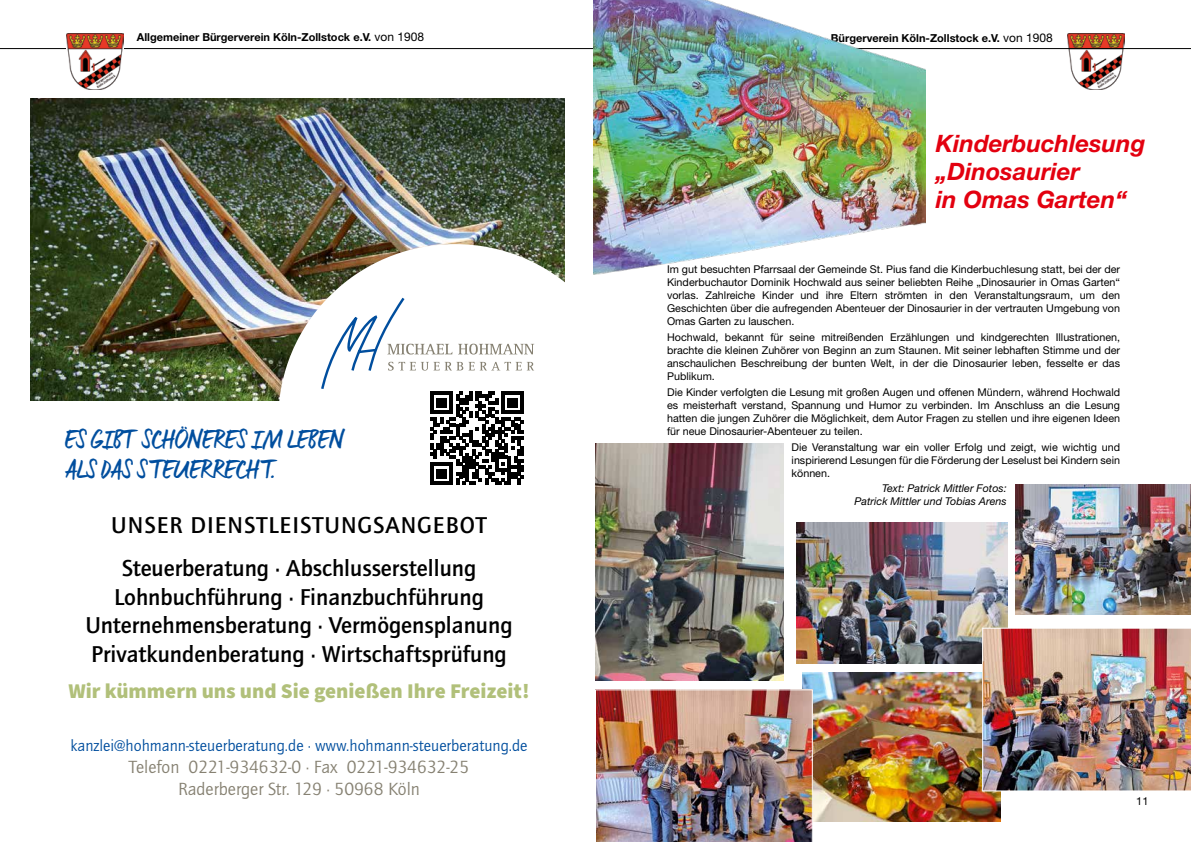
<style>
.page{position:relative;width:1191px;height:842px;background:#fff}
.page>*{position:absolute;margin:0;border:0;box-sizing:border-box;transform-origin:0 0}
.t1{font:25.6px/30.7px "Manus";letter-spacing:.015em;color:#004e9e}
.t2{font:italic 700 24px/27.8px "Helvetica Neue LT Std";color:#e3000f}
.t3{font:500 23.7px/28.5px "Quay Sans ITC Pro";color:#000;text-align:center}
.t4{font:900 21px "Source Sans Pro";color:#b1c07a}
.t5{font:18.3px/21.9px "Quay Sans ITC Pro";color:#868172;text-align:center}
.t6{font:16.4px "Quay Sans ITC Pro";color:#004e9e}
.t7{font:700 11px "Helvetica Neue LT Std";color:#000}
.t8{font:11px "Helvetica Neue LT Std";color:#000}
.t9{font:10.8px/13px "Helvetica Neue LT Std";color:#000;text-align:justify}
.t10{font:italic 10.8px/13px "Helvetica Neue LT Std";color:#000;text-align:right}
.s1{font-weight:400;font-size:12px}
</style>
<div class="page">
<hr style="left:0;top:48px;width:595px;height:1px;background:#000">
<img style="left:66px;top:33px;width:57px;height:56px">
<img style="left:1067px;top:33px;width:58px;height:56px">
<hr style="left:595px;top:48px;width:596px;height:1px;background:#000">
<img style="left:1015px;top:485px;width:176px;height:130px">
<img style="left:796px;top:522px;width:211px;height:141px">
<img style="left:595px;top:443px;width:188px;height:237px">
<img style="left:594px;top:0;width:331px;height:275px">
<img style="left:802px;top:673px;width:198px;height:148px">
<img style="left:982px;top:628px;width:209px;height:163px">
<img style="left:595px;top:689px;width:218px;height:153px">
<img style="left:30px;top:98px;width:534px;height:303px">
<img style="left:278px;top:244px;width:286px;height:157px">
<div style="left:417px;top:379px;width:120px;height:119px;background:#fff"></div>
<svg style="left:320px;top:295px;width:214px;height:190px"></svg>
<p class="t7" style="left:137px;top:30px;width:289px">Allgemeiner Bürgerverein Köln-Zollstock e.V. <span class="s1">von 1908</span></p>
<h1 class="t1" style="left:65px;top:424px;width:279px">ES GIBT SCHÖNERES IM LEBEN<br>ALS DAS ST EUERRECHT.</h1>
<h3 class="t3" style="left:111px;top:503px;width:377px;line-height:43.1px">UNSER DIENSTLEISTUNGSANGEBOT<br>Steuerberatung · Abschlusserstellung</h3>
<h3 class="t3" style="left:85px;top:582px;width:429px">Lohnbuchführung · Finanzbuchführung<br>Unternehmensberatung · Vermögensplanung<br>Privatkundenberatung · Wirtschaftsprüfung</h3>
<h3 class="t4" style="left:68px;top:677px;width:463px">Wir kümmern uns und Sie genießen Ihre Freizeit!</h3>
<h3 class="t6" style="left:70px;top:736px;width:458px">kanzlei@hohmann-steuerberatung.de · www.hohmann-steuerberatung.de</h3>
<h3 class="t5" style="left:129px;top:756px;width:342px">Telefon 0221-934632-0 · Fax 0221-934632-25<br>Raderberger Str. 129 · 50968 Köln</h3>
<p class="t7" style="left:831px;top:31px;width:223px">Bürgerverein Köln-Zollstock e.V. <span class="s1">von 1908</span></p>
<h2 class="t2" style="left:935px;top:129px;width:211px">Kinderbuchlesung „Dinosaurier<br>in Omas Garten“</h2>
<p class="t9" style="left:667px;top:262px;width:454px">Im gut besuchten Pfarrsaal der Gemeinde St. Pius fand die Kinderbuchlesung statt, bei der der Kinderbuchautor Dominik Hochwald aus seiner beliebten Reihe „Dinosaurier in Omas Garten“ vorlas. Zahlreiche Kinder und ihre Eltern strömten in den Veranstaltungsraum, um den Geschichten über die aufregenden Abenteuer der Dinosaurier in der vertrauten Umgebung von Omas Garten zu lauschen.</p>
<p class="t9" style="left:667px;top:330px;width:454px">Hochwald, bekannt für seine mitreißenden Erzählungen und kindgerechten Illustrationen, brachte die kleinen Zuhörer von Beginn an zum Staunen. Mit seiner lebhaften Stimme und der anschaulichen Beschreibung der bunten Welt, in der die Dinosaurier leben, fesselte er das Publikum.</p>
<p class="t9" style="left:667px;top:385px;width:454px">Die Kinder verfolgten die Lesung mit großen Augen und offenen Mündern, während Hochwald es meisterhaft verstand, Spannung und Humor zu verbinden. Im Anschluss an die Lesung hatten die jungen Zuhörer die Möglichkeit, dem Autor Fragen zu stellen und ihre eigenen Ideen für neue Dinosaurier-Abenteuer zu teilen.</p>
<p class="t9" style="left:791px;top:440px;width:330px">Die Veranstaltung war ein voller Erfolg und zeigt, wie wichtig und inspirierend Lesungen für die Förderung der Leselust bei Kindern sein können.</p>
<p class="t10" style="left:854px;top:482px;width:153px">Text: Patrick Mittler Fotos:<br>Patrick Mittler und Tobias Arens</p>
<p class="t8" style="left:1136px;top:795px;width:14px">11</p>
</div>
